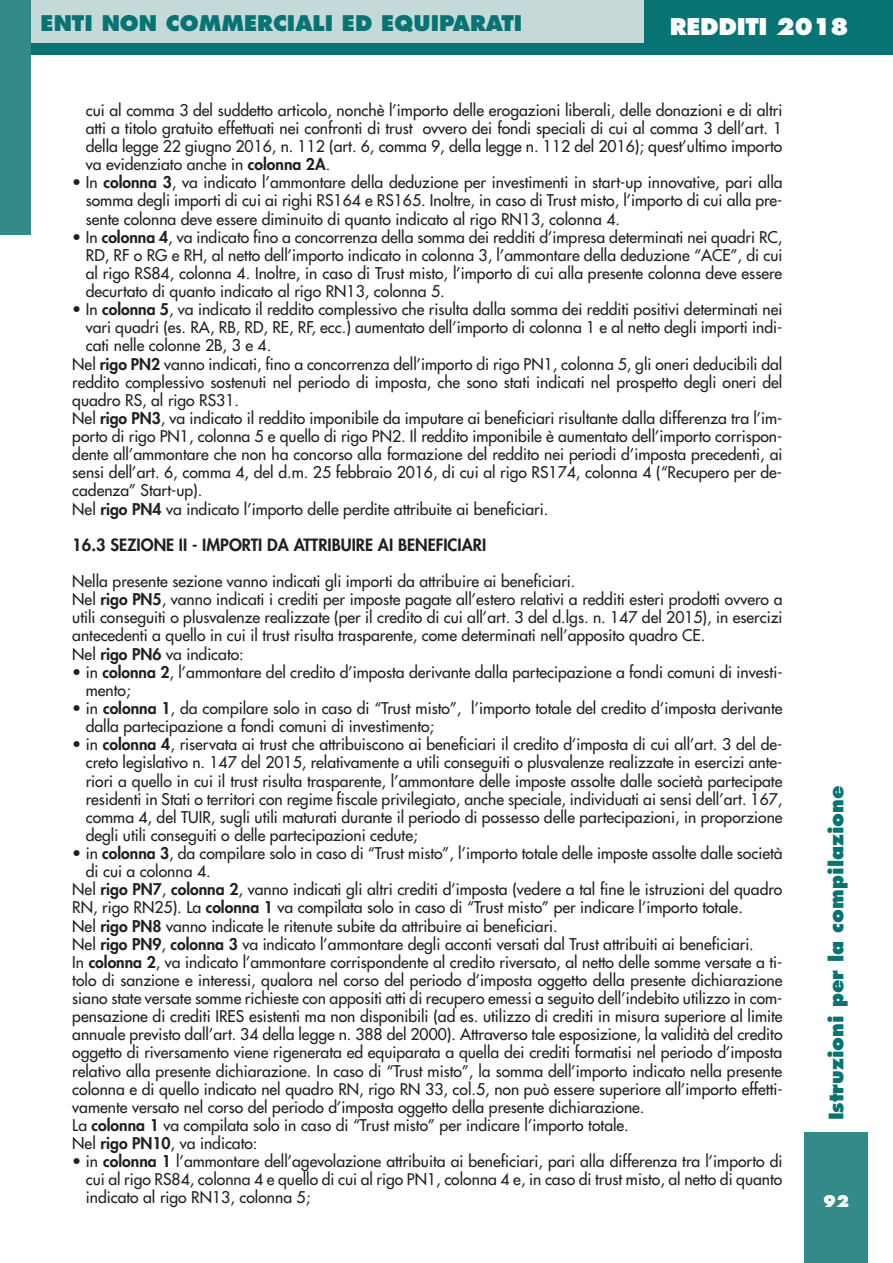
<style>
.page{position:relative;width:893px;height:1263px;background:#fff}
.page>*{position:absolute;margin:0;border:0;box-sizing:border-box;transform-origin:0 0}
.t1{font:800 22.5px "Futura";letter-spacing:-.015em;color:#fff}
.t2{font:800 21px "Futura";color:#077473}
.t3{font:800 19.5px "Futura";color:#077473}
.t4{font:800 16.5px "Futura";color:#231f20}
.t5{font:15.75px/18.1px "Futura";color:#231f20;text-align:justify}
.t6{font:800 15.75px "Futura";color:#fff}
.s1{font-weight:800}
</style>
<div class="page">
<div style="left:804px;top:1132px;width:64px;height:131px;background:#348a89"></div>
<div style="left:30px;top:0;width:863px;height:54px;background:#077473"></div>
<div style="left:30px;top:0;width:614px;height:43px;background:#c5d9d9"></div>
<div style="left:0;top:0;width:30px;height:235px;background:#348a89"></div>
<h2 class="t2" style="left:41px;top:14px;width:483px">ENTI NON COMMERCIALI ED EQUIPARATI</h2>
<h1 class="t1" style="left:670px;top:16px;width:181px">REDDITI 2018</h1>
<p class="t5" style="left:86px;top:102px;width:698px">cui al comma 3 del suddetto articolo, nonchè l’importo delle erogazioni liberali, delle donazioni e di altri atti a titolo gratuito effettuati nei confronti di trust ovvero dei fondi speciali di cui al comma 3 dell’art. 1 della legge 22 giugno 2016, n. 112 (art. 6, comma 9, della legge n. 112 del 2016); quest’ultimo importo va evidenziato anche in <span class="s1">colonna 2A</span>.</p>
<p class="t5" style="left:86px;top:174px;width:698px;text-indent:-14px"><span class="s1">•</span> In <span class="s1">colonna 3</span>, va indicato l’ammontare della deduzione per investimenti in start-up innovative, pari alla somma degli importi di cui ai righi RS164 e RS165. Inoltre, in caso di Trust misto, l’importo di cui alla pre&shy;sente colonna deve essere diminuito di quanto indicato al rigo RN13, colonna 4.</p>
<p class="t5" style="left:86px;top:229px;width:698px;text-indent:-13px"><span class="s1">•</span> In <span class="s1">colonna 4</span>, va indicato fino a concorrenza della somma dei redditi d’impresa determinati nei quadri RC, RD, RF o RG e RH, al netto dell’importo indicato in colonna 3, l’ammontare della deduzione “ACE”, di cui al rigo RS84, colonna 4. Inoltre, in caso di Trust misto, l’importo di cui alla presente colonna deve essere decurtato di quanto indicato al rigo RN13, colonna 5.</p>
<p class="t5" style="left:72px;top:301px;width:712px"><span class="s1">•</span> In <span class="s1">colonna 5</span>, va indicato il reddito complessivo che risulta dalla somma dei redditi positivi determinati nei</p>
<p class="t5" style="left:86px;top:319px;width:698px">vari quadri (es. RA, RB, RD, RE, RF, ecc.) aumentato dell’importo di colonna 1 e al netto degli importi indi-</p>
<p class="t5" style="left:86px;top:338px;width:187px">cati nelle colonne 2B, 3 e 4.</p>
<p class="t5" style="left:72px;top:356px;width:712px">Nel <span class="s1">rigo PN2</span> vanno indicati, fino a concorrenza dell’importo di rigo PN1, colonna 5, gli oneri deducibili dal</p>
<p class="t5" style="left:72px;top:374px;width:712px">reddito complessivo sostenuti nel periodo di imposta, che sono stati indicati nel prospetto degli oneri del</p>
<p class="t5" style="left:72px;top:392px;width:168px">quadro RS, al rigo RS31.</p>
<p class="t5" style="left:72px;top:410px;width:712px">Nel <span class="s1">rigo PN3</span>, va indicato il reddito imponibile da imputare ai beneficiari risultante dalla differenza tra l’im-</p>
<p class="t5" style="left:72px;top:428px;width:712px">porto di rigo PN1, colonna 5 e quello di rigo PN2. Il reddito imponibile è aumentato dell’importo corrispon-</p>
<p class="t5" style="left:72px;top:446px;width:712px">dente all’ammontare che non ha concorso alla formazione del reddito nei periodi d’imposta precedenti, ai</p>
<p class="t5" style="left:72px;top:464px;width:711px">sensi dell’art. 6, comma 4, del d.m. 25 febbraio 2016, di cui al rigo RS174, colonna 4 (“Recupero per de-</p>
<p class="t5" style="left:72px;top:483px;width:132px">cadenza” Start-up).</p>
<p class="t5" style="left:72px;top:501px;width:477px">Nel <span class="s1">rigo PN4</span> va indicato l’importo delle perdite attribuite ai beneficiari.</p>
<p class="t4" style="left:72px;top:537px;width:415px">16.3 SEZIONE II - IMPORTI DA ATTRIBUIRE AI BENEFICIARI</p>
<p class="t5" style="left:72px;top:573px;width:712px;text-align:left">Nella presente sezione vanno indicati gli importi da attribuire ai beneficiari.<br>Nel <span class="s1">rigo PN5</span>, vanno indicati i crediti per imposte pagate all’estero relativi a redditi esteri prodotti ovvero a utili conseguiti o plusvalenze realizzate (per il credito di cui all’art. 3 del d.lgs. n. 147 del 2015), in esercizi antecedenti a quello in cui il trust risulta trasparente, come determinati nell’apposito quadro CE.<br>Nel <span class="s1">rigo PN6</span> va indicato:</p>
<p class="t5" style="left:86px;top:664px;width:698px;text-indent:-13px"><span class="s1">•</span> in <span class="s1">colonna 2</span>, l’ammontare del credito d’imposta derivante dalla partecipazione a fondi comuni di investi&shy;mento;</p>
<p class="t5" style="left:86px;top:700px;width:698px;text-indent:-14px"><span class="s1">•</span> in <span class="s1">colonna 1</span>, da compilare solo in caso di “Trust misto”, l’importo totale del credito d’imposta derivante dalla partecipazione a fondi comuni di investimento;</p>
<p class="t5" style="left:86px;top:736px;width:698px;text-indent:-13px"><span class="s1">•</span> in <span class="s1">colonna 4</span>, riservata ai trust che attribuiscono ai beneficiari il credito d’imposta di cui all’art. 3 del de&shy;creto legislativo n. 147 del 2015, relativamente a utili conseguiti o plusvalenze realizzate in esercizi ante&shy;riori a quello in cui il trust risulta trasparente, l’ammontare delle imposte assolte dalle società partecipate residenti in Stati o territori con regime fiscale privilegiato, anche speciale, individuati ai sensi dell’art. 167, comma 4, del TUIR, sugli utili maturati durante il periodo di possesso delle partecipazioni, in proporzione degli utili conseguiti o delle partecipazioni cedute;</p>
<p class="t5" style="left:72px;top:845px;width:712px"><span class="s1">•</span> in <span class="s1">colonna 3</span>, da compilare solo in caso di “Trust misto”, l’importo totale delle imposte assolte dalle società</p>
<p class="t5" style="left:86px;top:863px;width:126px">di cui a colonna 4.</p>
<p class="t5" style="left:72px;top:881px;width:712px">Nel <span class="s1">rigo PN7</span>, <span class="s1">colonna 2</span>, vanno indicati gli altri crediti d’imposta (vedere a tal fine le istruzioni del quadro</p>
<p class="t5" style="left:72px;top:900px;width:672px">RN, rigo RN25). La <span class="s1">colonna 1</span> va compilata solo in caso di “Trust misto” per indicare l’importo totale.</p>
<p class="t5" style="left:72px;top:918px;width:487px">Nel <span class="s1">rigo PN8</span> vanno indicate le ritenute subite da attribuire ai beneficiari.</p>
<p class="t5" style="left:72px;top:936px;width:683px">Nel <span class="s1">rigo PN9</span>, <span class="s1">colonna 3</span> va indicato l’ammontare degli acconti versati dal Trust attribuiti ai beneficiari.</p>
<p class="t5" style="left:72px;top:954px;width:712px">In <span class="s1">colonna 2</span>, va indicato l’ammontare corrispondente al credito riversato, al netto delle somme versate a ti-</p>
<p class="t5" style="left:72px;top:972px;width:712px">tolo di sanzione e interessi, qualora nel corso del periodo d’imposta oggetto della presente dichiarazione</p>
<p class="t5" style="left:72px;top:990px;width:712px">siano state versate somme richieste con appositi atti di recupero emessi a seguito dell’indebito utilizzo in com-</p>
<p class="t5" style="left:72px;top:1008px;width:712px">pensazione di crediti IRES esistenti ma non disponibili (ad es. utilizzo di crediti in misura superiore al limite</p>
<p class="t5" style="left:72px;top:1026px;width:712px">annuale previsto dall’art. 34 della legge n. 388 del 2000). Attraverso tale esposizione, la validità del credito</p>
<p class="t5" style="left:72px;top:1045px;width:712px">oggetto di riversamento viene rigenerata ed equiparata a quella dei crediti formatisi nel periodo d’imposta</p>
<p class="t5" style="left:72px;top:1063px;width:711px">relativo alla presente dichiarazione. In caso di “Trust misto”, la somma dell’importo indicato nella presente</p>
<p class="t5" style="left:72px;top:1081px;width:712px">colonna e di quello indicato nel quadro RN, rigo RN 33, col.5, non può essere superiore all’importo effetti-</p>
<p class="t5" style="left:72px;top:1099px;width:574px">vamente versato nel corso del periodo d’imposta oggetto della presente dichiarazione.</p>
<p class="t5" style="left:72px;top:1117px;width:558px">La <span class="s1">colonna 1</span> va compilata solo in caso di “Trust misto” per indicare l’importo totale.</p>
<p class="t5" style="left:72px;top:1135px;width:187px">Nel <span class="s1">rigo PN10</span>, va indicato:</p>
<p class="t5" style="left:86px;top:1153px;width:698px;text-indent:-13px"><span class="s1">•</span> in <span class="s1">colonna 1</span> l’ammontare dell’agevolazione attribuita ai beneficiari, pari alla differenza tra l’importo di cui al rigo RS84, colonna 4 e quello di cui al rigo PN1, colonna 4 e, in caso di trust misto, al netto di quanto indicato al rigo RN13, colonna 5;</p>
<p class="t3" style="left:827px;top:1120px;width:336px;rotate:-90deg">Istruzioni per la compilazione</p>
<p class="t6" style="left:823px;top:1194px;width:28px">92</p>
</div>
